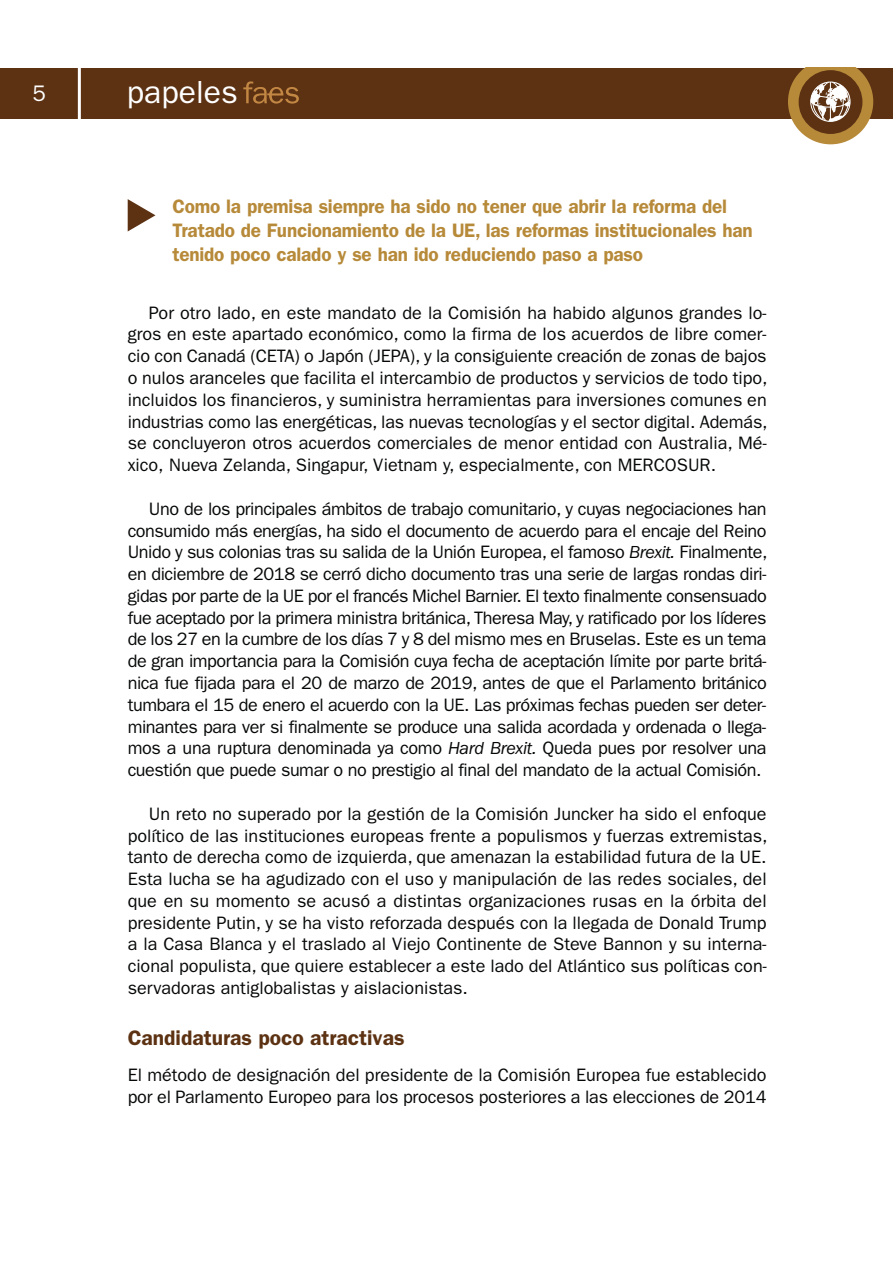
<style>
.page{position:relative;width:893px;height:1263px;background:#fff}
.page>*{position:absolute;margin:0;border:0;box-sizing:border-box;transform-origin:0 0}
.t1{font:32.1px "Franklin Gothic";color:#fff}
.t2{font:22.5px "Franklin Gothic";color:#fff}
.t3{font:600 21px "Franklin Gothic";color:#5c3213}
.t4{font:600 19.5px/24px "Franklin Gothic";letter-spacing:-.01em;color:#b78a3a}
.t5{font:18px/21.8px "Franklin Gothic";color:#060807;text-align:justify}
.s1{font-style:italic}
</style>
<div class="page">
<div style="left:0;top:68px;width:893px;height:51px;background:#5c3213"></div>
<svg style="left:243px;top:81px;width:56px;height:23px"></svg>
<svg style="left:788px;top:68px;width:85px;height:76px"></svg>
<div style="left:810px;top:82px;width:40px;height:40px;border:1px solid #fff;border-radius:50%"></div>
<hr style="left:78px;top:68px;width:3px;height:53px;background:#fff">
<svg style="left:128px;top:199px;width:27px;height:32px"></svg>
<p class="t2" style="left:33px;top:86px;width:15px">5</p>
<h1 class="t1" style="left:127px;top:81px;width:112px">papeles</h1>
<p class="t4" style="left:172px;top:196px;width:582px">Como la premisa siempre ha sido no tener que abrir la reforma del<br>Tratado de Funcionamiento de la UE, las reformas institucionales han tenido poco calado y se han ido reduciendo paso a paso</p>
<p class="t5" style="left:128px;top:303px;width:641px;text-indent:21px">Por otro lado, en este mandato de la Comisión ha habido algunos grandes lo&shy;gros en este apartado económico, como la firma de los acuerdos de libre comer&shy;cio con Canadá (CETA) o Japón (JEPA), y la consiguiente creación de zonas de bajos o nulos aranceles que facilita el intercambio de productos y servicios de todo tipo, incluidos los financieros, y suministra herramientas para inversiones comunes en industrias como las energéticas, las nuevas tecnologías y el sector digital. Además, se concluyeron otros acuerdos comerciales de menor entidad con Australia, Mé&shy;xico, Nueva Zelanda, Singapur, Vietnam y, especialmente, con MERCOSUR.</p>
<p class="t5" style="left:128px;top:499px;width:641px;text-indent:21px">Uno de los principales ámbitos de trabajo comunitario, y cuyas negociaciones han consumido más energías, ha sido el documento de acuerdo para el encaje del Reino Unido y sus colonias tras su salida de la Unión Europea, el famoso <span class="s1">Brexit.</span> Finalmente, en diciembre de 2018 se cerró dicho documento tras una serie de largas rondas diri&shy;gidas por parte de la UE por el francés Michel Barnier. El texto finalmente consensuado fue aceptado por la primera ministra británica, Theresa May, y ratificado por los líderes de los 27 en la cumbre de los días 7 y 8 del mismo mes en Bruselas. Este es un tema de gran importancia para la Comisión cuya fecha de aceptación límite por parte britá&shy;nica fue fijada para el 20 de marzo de 2019, antes de que el Parlamento británico tumbara el 15 de enero el acuerdo con la UE. Las próximas fechas pueden ser deter&shy;minantes para ver si finalmente se produce una salida acordada y ordenada o llega&shy;mos a una ruptura denominada ya como <span class="s1">Hard Brexit.</span> Queda pues por resolver una cuestión que puede sumar o no prestigio al final del mandato de la actual Comisión.</p>
<p class="t5" style="left:128px;top:804px;width:641px;text-indent:21px">Un reto no superado por la gestión de la Comisión Juncker ha sido el enfoque político de las instituciones europeas frente a populismos y fuerzas extremistas, tanto de derecha como de izquierda, que amenazan la estabilidad futura de la UE.<br>Esta lucha se ha agudizado con el uso y manipulación de las redes sociales, del que en su momento se acusó a distintas organizaciones rusas en la órbita del presidente Putin, y se ha visto reforzada después con la llegada de Donald Trump a la Casa Blanca y el traslado al Viejo Continente de Steve Bannon y su interna&shy;cional populista, que quiere establecer a este lado del Atlántico sus políticas con&shy;servadoras antiglobalistas y aislacionistas.</p>
<p class="t3" style="left:128px;top:1031px;width:278px">Candidaturas poco atractivas</p>
<p class="t5" style="left:128px;top:1066px;width:640px">El método de designación del presidente de la Comisión Europea fue establecido por el Parlamento Europeo para los procesos posteriores a las elecciones de 2014</p>
</div>
